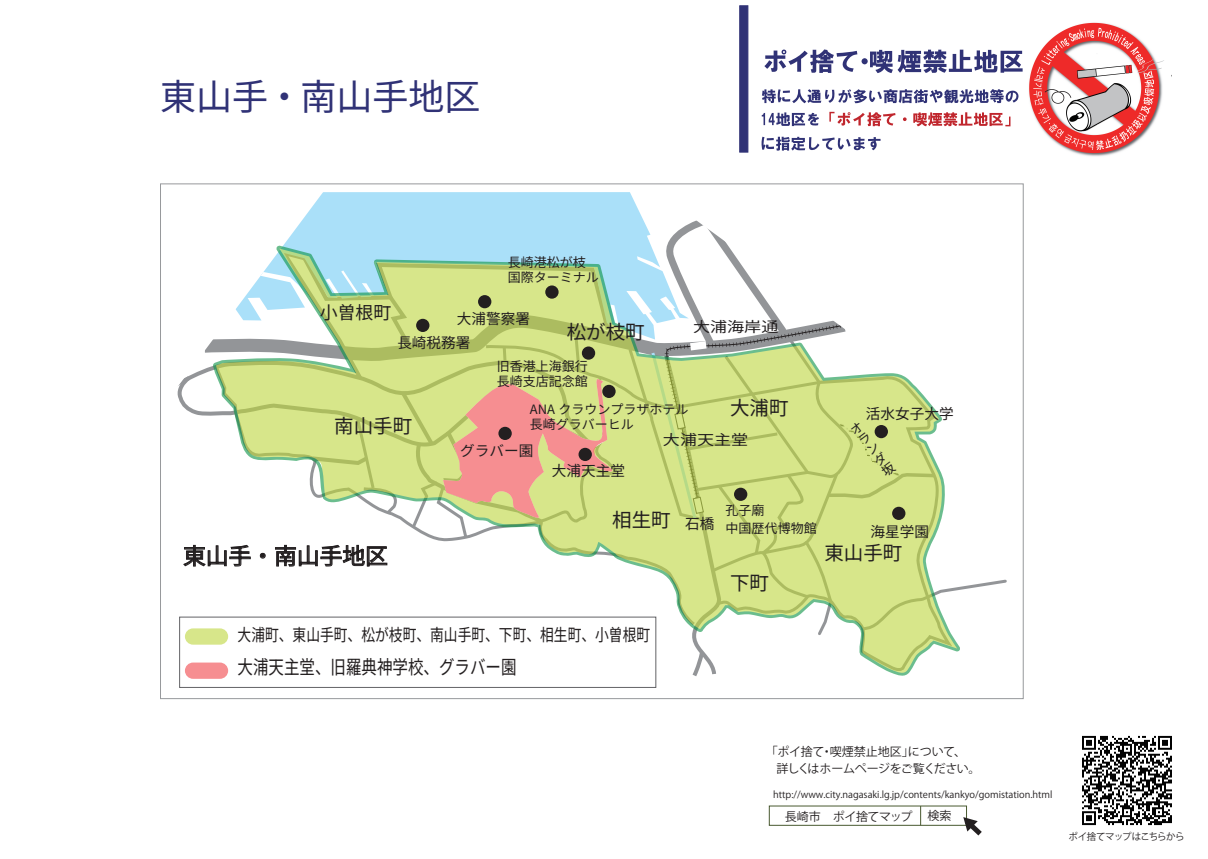
<style>
.page{position:relative;width:1208px;height:859px;background:#fff}
.page>*{position:absolute;margin:0;border:0;box-sizing:border-box;transform-origin:0 0}
.t1{font:36px "Noto Sans JP";color:#303276}
.t2{font:22.5px "Noto Sans JP";color:#231f20}
.t3{font:19.3px "Noto Sans JP";color:#231f20}
.t4{font:19px "Noto Sans JP";color:#231f20;scale:.81 1}
.t5{font:17.7px "Noto Sans JP";color:#231f20}
.t6{font:16.9px "Noto Sans JP";color:#231f20;scale:.81 1}
.t7{font:14.5px "Noto Sans JP";color:#231f20}
.t8{font:14.4px "Noto Sans JP";color:#231f20;scale:1.19 1}
.t9{font:12.9px/12.9px "Noto Sans JP";color:#231f20}
.t10{font:12px "Koz Go Pro";letter-spacing:-.03em;color:#231f20}
.t11{font:12px "Koz Go Pro";color:#231f20}
.t12{font:9.5px "Koz Go Pro";color:#231f20}
.t13{font:9.5px "Koz Go Pro";letter-spacing:-.065em;color:#231f20}
</style>
<div class="page">
<div style="left:160px;top:184px;width:863px;height:515px;background:#fff;border:1px solid #97999c"></div>
<svg style="left:310px;top:192px;width:329px;height:18px;background:#ade1f9"></svg>
<svg style="left:177px;top:210px;width:830px;height:471px"></svg>
<div style="left:185px;top:662px;width:43px;height:17px;background:#f68e91;border-radius:8px"></div>
<div style="left:185px;top:628px;width:43px;height:17px;background:#d7e68a;border-radius:8px"></div>
<div style="left:179px;top:617px;width:477px;height:71px;border:1px solid #636366"></div>
<img style="left:1082px;top:735px;width:90px;height:91px">
<div style="left:769px;top:805px;width:198px;height:21px;border:1px solid #485930"></div>
<svg style="left:920px;top:806px;width:1px;height:19px"></svg>
<svg style="left:959px;top:814px;width:23px;height:22px"></svg>
<svg style="left:764px;top:49px;width:258px;height:24px"></svg>
<img style="left:1029px;top:22px;width:135px;height:135px">
<div style="left:739px;top:5px;width:9px;height:147px;background:#303276;border:1px solid #303276"></div>
<svg style="left:762px;top:89px;width:256px;height:14px"></svg>
<svg style="left:761px;top:112px;width:58px;height:14px"></svg>
<svg style="left:829px;top:112px;width:66px;height:14px"></svg>
<svg style="left:903px;top:117px;width:3px;height:4px"></svg>
<svg style="left:913px;top:112px;width:97px;height:14px"></svg>
<svg style="left:761px;top:137px;width:119px;height:14px"></svg>
<h1 class="t1" style="left:160px;top:77px;width:322px">東山手・南山手地区</h1>
<p class="t9" style="left:508px;top:255px;width:93px;line-height:14.5px">長崎港松が枝国際ターミナル</p>
<h3 class="t5" style="left:320px;top:303px;width:73px">小曽根町</h3>
<p class="t7" style="left:457px;top:311px;width:75px">大浦警察署</p>
<p class="t7" style="left:397px;top:334px;width:75px">長崎税務署</p>
<h3 class="t3" style="left:567px;top:321px;width:80px">松が枝町</h3>
<p class="t9" style="left:497px;top:360px;width:93px;line-height:14.5px">旧香港上海銀行長崎支店記念館</p>
<p class="t8" style="left:693px;top:319px;width:73px">大浦海岸通</p>
<h3 class="t3" style="left:334px;top:415px;width:80px">南山手町</h3>
<p class="t9" style="left:530px;top:402px;width:160px;line-height:14.5px">ANA クラウンプラザホテル長崎グラバーヒル</p>
<h3 class="t3" style="left:730px;top:397px;width:60px">大浦町</h3>
<p class="t7" style="left:460px;top:443px;width:75px">グラバー園</p>
<p class="t7" style="left:552px;top:463px;width:75px">大浦天主堂</p>
<p class="t8" style="left:663px;top:431px;width:73px">大浦天主堂</p>
<p class="t7" style="left:866px;top:406px;width:89px">活水女子大学</p>
<p class="t9" style="left:848px;top:427px;width:9px;text-align:justify;rotate:-37deg">オランダ坂</p>
<h2 class="t2" style="left:183px;top:543px;width:206px">東山手・南山手地区</h2>
<h3 class="t3" style="left:612px;top:509px;width:60px">相生町</h3>
<p class="t7" style="left:685px;top:515px;width:31px">石橋</p>
<p class="t9" style="left:725px;top:502px;width:93px;line-height:17.7px">孔子廟<br>中国歴代博物館</p>
<h3 class="t3" style="left:730px;top:572px;width:41px">下町</h3>
<p class="t7" style="left:870px;top:523px;width:60px">海星学園</p>
<h3 class="t3" style="left:824px;top:542px;width:80px">東山手町</h3>
<h3 class="t6" style="left:238px;top:625px;width:511px">大浦町、東山手町、松が枝町、南山手町、下町、相生町、小曽根町</h3>
<h3 class="t4" style="left:238px;top:657px;width:346px">大浦天主堂、旧羅典神学校、グラバー園</h3>
<p class="t11" style="left:765px;top:744px;width:202px">「ポイ捨て・喫煙禁止地区」について、</p>
<p class="t10" style="left:776px;top:760px;width:205px">詳しくはホームページをご覧ください。</p>
<p class="t10" style="left:785px;top:809px;width:129px">長崎市　ポイ捨てマップ</p>
<p class="t10" style="left:927px;top:808px;width:25px">検索</p>
<p class="t12" style="left:773px;top:788px;width:281px">http://www.city.nagasaki.lg.jp/contents/kankyo/gomistation.html</p>
<p class="t13" style="left:1068px;top:830px;width:117px">ポイ捨てマップはこちらから</p>
</div>
